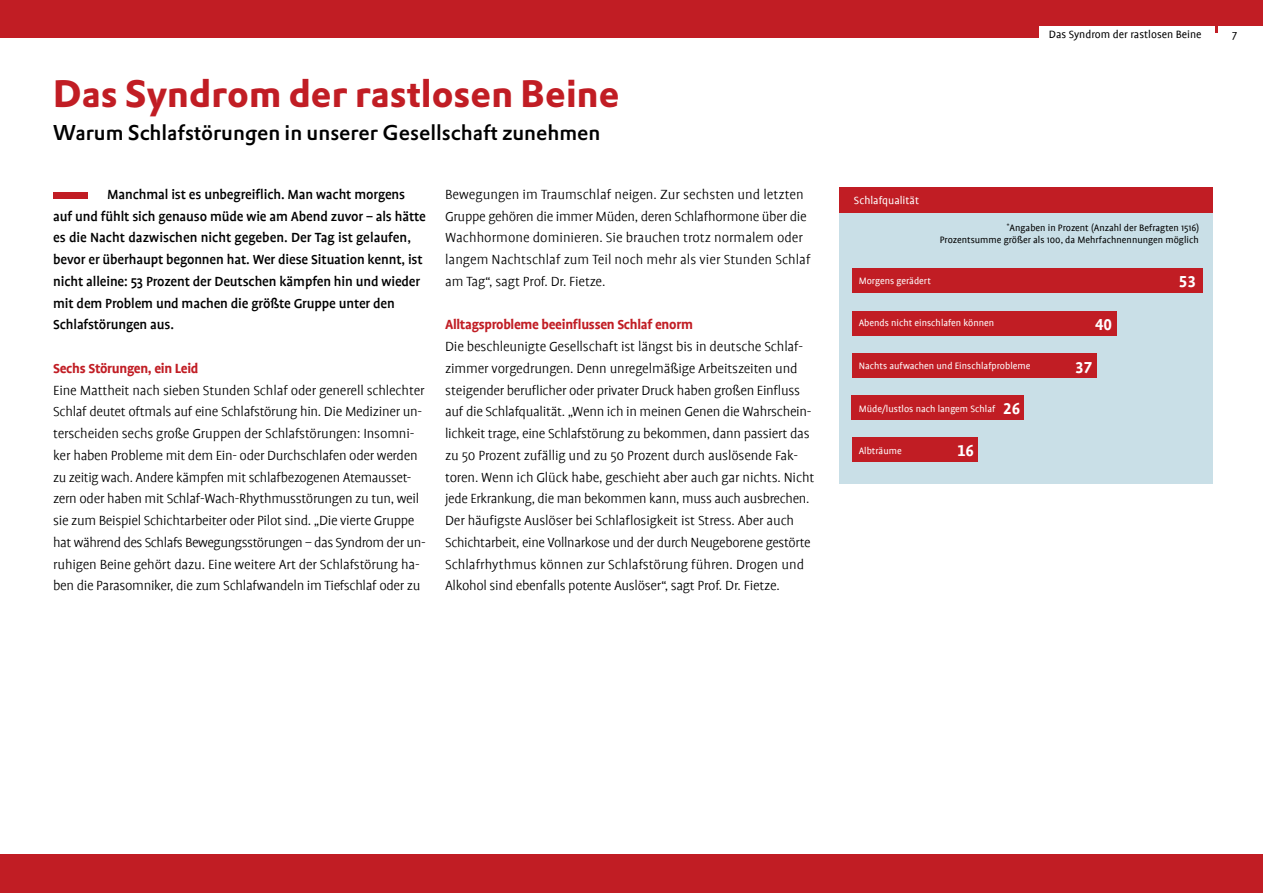
<style>
.page{position:relative;width:1263px;height:893px;background:#fff}
.page>*{position:absolute;margin:0;border:0;box-sizing:border-box;transform-origin:0 0}
.t1{font:700 37.5px "DTL Prokyon T";color:#c11d24}
.t2{font:21px "DTL Prokyon ST Medium";color:#000}
.t3{font:700 18px "Profile NO";color:#fff}
.t4{font:300 15px/21.8px "Profile";letter-spacing:-.02em;color:#000}
.t5{font:500 15px/21.8px "Profile";letter-spacing:-.01em;color:#000}
.t6{font:300 15px/21.8px "Profile";color:#000}
.t7{font:700 15px "Profile";letter-spacing:-.02em;color:#c11d24}
.t8{font:12px "Profile";color:#000}
.t9{font:12px "Profile";color:#fff}
.t10{font:10.5px "Profile";color:#fff}
.t11{font:10.5px/12.1px "Profile";color:#000;text-align:right}
</style>
<div class="page">
<div style="left:839px;top:209px;width:373px;height:274px;background:#c9dfe7"></div>
<div style="left:53px;top:193px;width:34px;height:6px;background:#c11d24"></div>
<div style="left:0;top:26px;width:1039px;height:12px;background:#c11d24"></div>
<svg style="left:1215px;top:26px;width:3px;height:7px"></svg>
<div style="left:0;top:855px;width:1263px;height:38px;background:#c11d24"></div>
<div style="left:0;top:0;width:1263px;height:26px;background:#c11d24"></div>
<div style="left:852px;top:269px;width:351px;height:24px;background:#c11d24"></div>
<div style="left:852px;top:311px;width:264px;height:24px;background:#c11d24"></div>
<div style="left:852px;top:353px;width:245px;height:25px;background:#c11d24"></div>
<div style="left:852px;top:396px;width:172px;height:24px;background:#c11d24"></div>
<div style="left:852px;top:438px;width:126px;height:24px;background:#c11d24"></div>
<div style="left:839px;top:187px;width:373px;height:26px;background:#c11d24"></div>
<h1 class="t1" style="left:53px;top:68px;width:568px">Das Syndrom der rastlosen Beine</h1>
<h2 class="t2" style="left:53px;top:118px;width:549px">Warum Schlafstörungen in unserer Gesellschaft zunehmen</h2>
<p class="t5" style="left:53px;top:183px;width:374px;text-indent:54px">Manchmal ist es unbegreiflich. Man wacht morgens auf und fühlt sich genauso müde wie am Abend zuvor – als hätte es die Nacht dazwischen nicht gegeben. Der Tag ist gelaufen, bevor er überhaupt begonnen hat. Wer diese Situation kennt, ist nicht alleine: 53 Prozent der Deutschen kämpfen hin und wieder mit dem Problem und machen die größte Gruppe unter den Schlafstörungen aus.</p>
<p class="t7" style="left:53px;top:360px;width:147px">Sechs Störungen, ein Leid</p>
<p class="t4" style="left:53px;top:379px;width:374px">Eine Mattheit nach sieben Stunden Schlaf oder generell schlechter Schlaf deutet oftmals auf eine Schlafstörung hin. Die Mediziner un&shy;terscheiden sechs große Gruppen der Schlafstörungen: Insomni&shy;ker haben Probleme mit dem Ein- oder Durchschlafen oder werden zu zeitig wach. Andere kämpfen mit schlafbezogenen Atemausset&shy;zern oder haben mit Schlaf-Wach-Rhythmusstörungen zu tun, weil sie zum Beispiel Schichtarbeiter oder Pilot sind. „Die vierte Gruppe hat während des Schlafs Bewegungsstörungen – das Syndrom der un&shy;ruhigen Beine gehört dazu. Eine weitere Art der Schlafstörung ha&shy;ben die Parasomniker, die zum Schlafwandeln im Tiefschlaf oder zu</p>
<p class="t6" style="left:445px;top:184px;width:367px">Bewegungen im Traumschlaf neigen. Zur sechsten und letzten Gruppe gehören die immer Müden, deren Schlafhormone über die Wachhormone dominieren. Sie brauchen trotz normalem oder langem Nachtschlaf zum Teil noch mehr als vier Stunden Schlaf am Tag“, sagt Prof. Dr. Fietze.</p>
<p class="t7" style="left:445px;top:317px;width:249px">Alltagsprobleme beeinflussen Schlaf enorm</p>
<p class="t4" style="left:445px;top:336px;width:371px">Die beschleunigte Gesellschaft ist längst bis in deutsche Schlaf&shy;zimmer vorgedrungen. Denn unregelmäßige Arbeitszeiten und steigender beruflicher oder privater Druck haben großen Einfluss auf die Schlafqualität. „Wenn ich in meinen Genen die Wahrschein&shy;lichkeit trage, eine Schlafstörung zu bekommen, dann passiert das zu 50 Prozent zufällig und zu 50 Prozent durch auslösende Fak&shy;toren. Wenn ich Glück habe, geschieht aber auch gar nichts. Nicht jede Erkrankung, die man bekommen kann, muss auch ausbrechen.<br>Der häufigste Auslöser bei Schlaflosigkeit ist Stress. Aber auch Schichtarbeit, eine Vollnarkose und der durch Neugeborene gestörte Schlafrhythmus können zur Schlafstörung führen. Drogen und Alkohol sind ebenfalls potente Auslöser“, sagt Prof. Dr. Fietze.</p>
<p class="t8" style="left:1049px;top:28px;width:154px">Das Syndrom der rastlosen Beine</p>
<p class="t8" style="left:1232px;top:28px;width:7px">7</p>
<p class="t9" style="left:854px;top:195px;width:67px">Schlafqualität</p>
<p class="t11" style="left:940px;top:221px;width:261px"><sup>*</sup>Angaben in Prozent (Anzahl der Befragten 1516)<br>Prozentsumme größer als 100, da Mehrfachnennungen möglich</p>
<p class="t10" style="left:859px;top:275px;width:74px">Morgens gerädert</p>
<p class="t10" style="left:859px;top:318px;width:137px">Abends nicht einschlafen können</p>
<p class="t10" style="left:859px;top:360px;width:173px">Nachts aufwachen und Einschlafprobleme</p>
<p class="t10" style="left:859px;top:403px;width:138px">Müde/lustlos nach langem Schlaf</p>
<p class="t10" style="left:859px;top:446px;width:45px">Albträume</p>
<p class="t3" style="left:1003px;top:400px;width:19px">26</p>
<p class="t3" style="left:957px;top:442px;width:19px">16</p>
<p class="t3" style="left:1095px;top:316px;width:19px">40</p>
<p class="t3" style="left:1075px;top:358px;width:19px">37</p>
<p class="t3" style="left:1179px;top:273px;width:19px">53</p>
</div>
